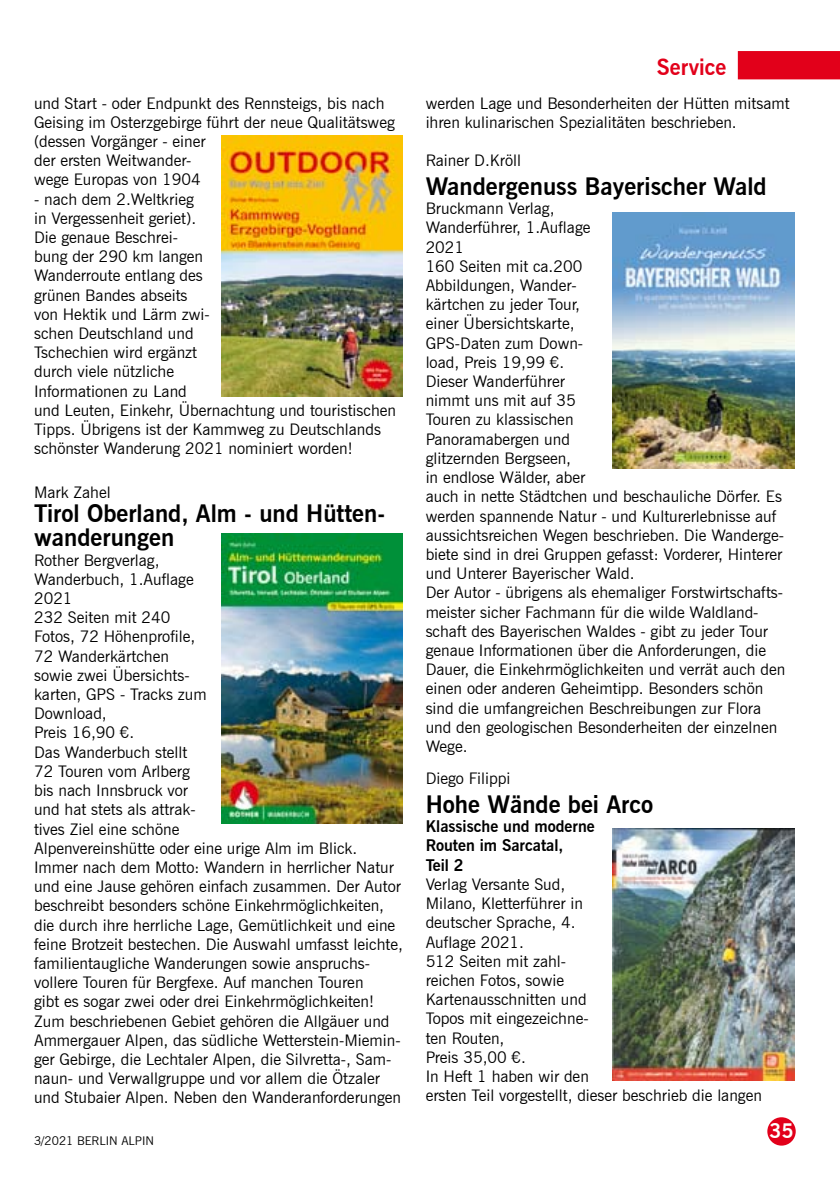
<style>
.page{position:relative;width:840px;height:1191px;background:#fff}
.page>*{position:absolute;margin:0;border:0;box-sizing:border-box;transform-origin:0 0}
.t1{font:700 24px/24px "News Gothic BT";color:#000}
.t2{font:700 22px "News Gothic BT";color:#e2001a}
.t3{font:700 20px "News Gothic BT";color:#fffffd}
.t4{font:16px/19.2px "News Gothic BT";color:#000}
.t5{font:700 16px/19.2px "News Gothic BT";color:#000}
.t6{font:12px "News Gothic BT";color:#000}
</style>
<div class="page">
<div style="left:737px;top:51px;width:102px;height:28px;background:#e2001a"></div>
<div style="left:767px;top:1118px;width:27px;height:26px;background:#e2001a;border-radius:50%"></div>
<div style="left:766px;top:1117px;width:29px;height:28px;border:2px solid #e2001a;border-radius:50%"></div>
<img style="left:221px;top:136px;width:182px;height:260px">
<img style="left:221px;top:533px;width:182px;height:290px">
<img style="left:612px;top:213px;width:182px;height:255px">
<img style="left:612px;top:828px;width:182px;height:252px">
<p class="t4" style="left:34px;top:93px;width:362px">und Start - oder Endpunkt des Rennsteigs, bis nach Geising im Osterzgebirge führt der neue Qualitätsweg (dessen Vorgänger - einer<br>der ersten Weitwander-<br>wege Europas von 1904</p>
<p class="t4" style="left:34px;top:189px;width:363px">- nach dem 2.Weltkrieg<br>in Vergessenheit geriet).<br>Die genaue Beschrei-<br>bung der 290 km langen<br>Wanderroute entlang des<br>grünen Bandes abseits<br>von Hektik und Lärm zwi-<br>schen Deutschland und<br>Tschechien wird ergänzt<br>durch viele nützliche<br>Informationen zu Land<br>und Leuten, Einkehr, Übernachtung und touristischen<br>Tipps. Übrigens ist der Kammweg zu Deutschlands schönster Wanderung 2021 nominiert worden!</p>
<p class="t4" style="left:34px;top:483px;width:78px">Mark Zahel</p>
<h1 class="t1" style="left:34px;top:501px;width:352px">Tirol Oberland, Alm - und Hütten&shy;wanderungen</h1>
<p class="t4" style="left:34px;top:550px;width:370px">Rother Bergverlag,<br>Wanderbuch, 1.Auflage<br>2021<br>232 Seiten mit 240<br>Fotos, 72 Höhenprofile,<br>72 Wanderkärtchen<br>sowie zwei Übersichts-<br>karten, GPS - Tracks zum<br>Download,<br>Preis 16,90 €.<br>Das Wanderbuch stellt<br>72 Touren vom Arlberg<br>bis nach Innsbruck vor<br>und hat stets als attrak-<br>tives Ziel eine schöne<br>Alpenvereinshütte oder eine urige Alm im Blick.<br>Immer nach dem Motto: Wandern in herrlicher Natur und eine Jause gehören einfach zusammen. Der Autor beschreibt besonders schöne Einkehrmöglichkeiten, die durch ihre herrliche Lage, Gemütlichkeit und eine feine Brotzeit bestechen. Die Auswahl umfasst leichte, familientaugliche Wanderungen sowie anspruchs&shy;vollere Touren für Bergfexe. Auf manchen Touren<br>gibt es sogar zwei oder drei Einkehrmöglichkeiten!<br>Zum beschriebenen Gebiet gehören die Allgäuer und Ammergauer Alpen, das südliche Wetterstein-Miemin&shy;ger Gebirge, die Lechtaler Alpen, die Silvretta-, Sam&shy;naun- und Verwallgruppe und vor allem die Ötzaler und Stubaier Alpen. Neben den Wanderanforderungen</p>
<p class="t6" style="left:34px;top:1133px;width:121px">3/2021 BERLIN ALPIN</p>
<h2 class="t2" style="left:656px;top:54px;width:71px">Service</h2>
<p class="t4" style="left:425px;top:93px;width:365px">werden Lage und Besonderheiten der Hütten mitsamt ihren kulinarischen Spezialitäten beschrieben.</p>
<p class="t4" style="left:425px;top:151px;width:97px">Rainer D.Kröll</p>
<h1 class="t1" style="left:425px;top:174px;width:342px">Wandergenuss Bayerischer Wald</h1>
<p class="t4" style="left:425px;top:199px;width:361px">Bruckmann Verlag,<br>Wanderführer, 1.Auflage<br>2021<br>160 Seiten mit ca.200<br>Abbildungen, Wander-<br>kärtchen zu jeder Tour,<br>einer Übersichtskarte,<br>GPS-Daten zum Down-<br>load, Preis 19,99 €.<br>Dieser Wanderführer<br>nimmt uns mit auf 35<br>Touren zu klassischen<br>Panoramabergen und<br>glitzernden Bergseen,<br>in endlose Wälder, aber<br>auch in nette Städtchen und beschauliche Dörfer. Es werden spannende Natur - und Kulturerlebnisse auf aussichtsreichen Wegen beschrieben. Die Wanderge&shy;biete sind in drei Gruppen gefasst: Vorderer, Hinterer und Unterer Bayerischer Wald.<br>Der Autor - übrigens als ehemaliger Forstwirtschafts&shy;meister sicher Fachmann für die wilde Waldland&shy;schaft des Bayerischen Waldes - gibt zu jeder Tour genaue Informationen über die Anforderungen, die Dauer, die Einkehrmöglichkeiten und verrät auch den einen oder anderen Geheimtipp. Besonders schön sind die umfangreichen Beschreibungen zur Flora und den geologischen Besonderheiten der einzelnen Wege.</p>
<p class="t4" style="left:425px;top:769px;width:86px">Diego Filippi</p>
<h1 class="t1" style="left:425px;top:792px;width:229px">Hohe Wände bei Arco</h1>
<p class="t5" style="left:425px;top:817px;width:170px">Klassische und moderne<br>Routen im Sarcatal,<br>Teil 2</p>
<p class="t4" style="left:425px;top:874px;width:338px">Verlag Versante Sud,<br>Milano, Kletterführer in<br>deutscher Sprache, 4.<br>Auflage 2021.<br>512 Seiten mit zahl-<br>reichen Fotos, sowie<br>Kartenausschnitten und<br>Topos mit eingezeichne-<br>ten Routen,<br>Preis 35,00 €.<br>In Heft 1 haben wir den<br>ersten Teil vorgestellt, dieser beschrieb die langen</p>
<p class="t3" style="left:769px;top:1118px;width:26px">35</p>
</div>
